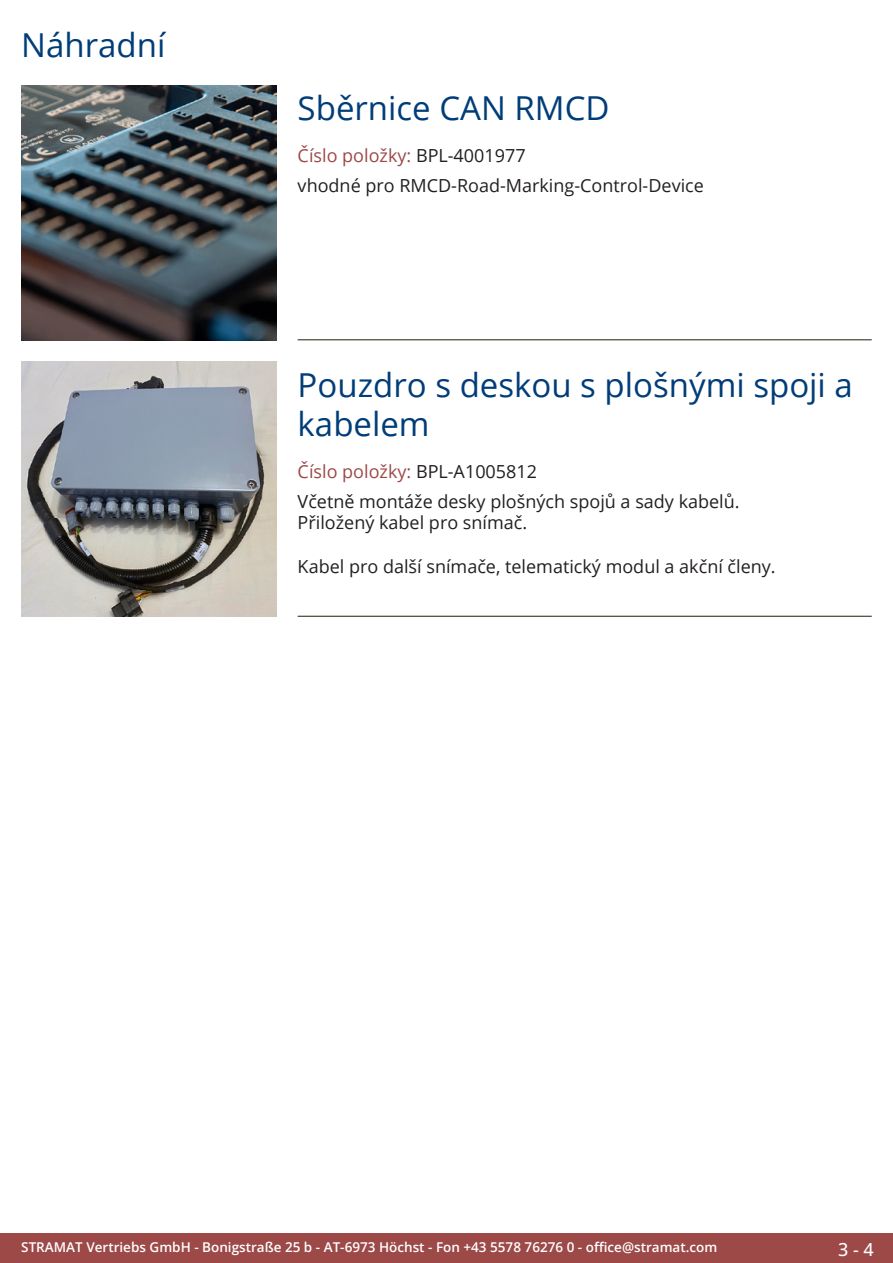
<style>
.page{position:relative;width:893px;height:1263px;background:#fff}
.page>*{position:absolute;margin:0;border:0;box-sizing:border-box;transform-origin:0 0}
.Produkttitel{font:33px/39.6px "Open Sans";color:#003d78}
.RastTitel{font:33px "Open Sans";color:#003d78}
.Beschreibung_Text{font:18px/21.6px "Open Sans";color:#231f20}
.TechDaten_Überschrif{font:18px "Open Sans";color:#9c4948}
.t1{font:500 18px "Open Sans";color:#fff}
.t2{font:600 13.5px "Open Sans";color:#fff}
.s1{color:#231f20}
</style>
<div class="page">
<div style="left:0;top:1233px;width:893px;height:30px;background:#9c4948"></div>
<hr style="left:298px;top:340px;width:574px;height:1px;background:#201d08">
<hr style="left:298px;top:616px;width:574px;height:1px;background:#201d08">
<img style="left:21px;top:85px;width:255px;height:255px">
<img style="left:21px;top:361px;width:255px;height:256px">
<p class="RastTitel" style="left:21px;top:22px;width:146px">Náhradní</p>
<p class="Produkttitel" style="left:298px;top:88px;width:313px">Sběrnice CAN RMCD</p>
<p class="TechDaten_Überschrif" style="left:298px;top:143px;width:230px">Číslo položky: <span class="s1">BPL-4001977</span></p>
<p class="Beschreibung_Text" style="left:298px;top:174px;width:408px">vhodné pro RMCD-Road-Marking-Control-Device</p>
<p class="Produkttitel" style="left:298px;top:364px;width:557px">Pouzdro s deskou s plošnými spoji a kabelem</p>
<p class="TechDaten_Überschrif" style="left:298px;top:459px;width:241px">Číslo položky: <span class="s1">BPL-A1005812</span></p>
<p class="Beschreibung_Text" style="left:298px;top:490px;width:444px">Včetně montáže desky plošných spojů a sady kabelů.<br>Přiložený kabel pro snímač.</p>
<p class="Beschreibung_Text" style="left:298px;top:555px;width:480px">Kabel pro další snímače, telematický modul a akční členy.</p>
<p class="t2" style="left:21px;top:1238px;width:698px">STRAMAT Vertriebs GmbH - Bonigstraße 25 b - AT-6973 Höchst - Fon +43 5578 76276 0 - office@stramat.com</p>
<p class="t1" style="left:838px;top:1237px;width:37px">3 - 4</p>
</div>
